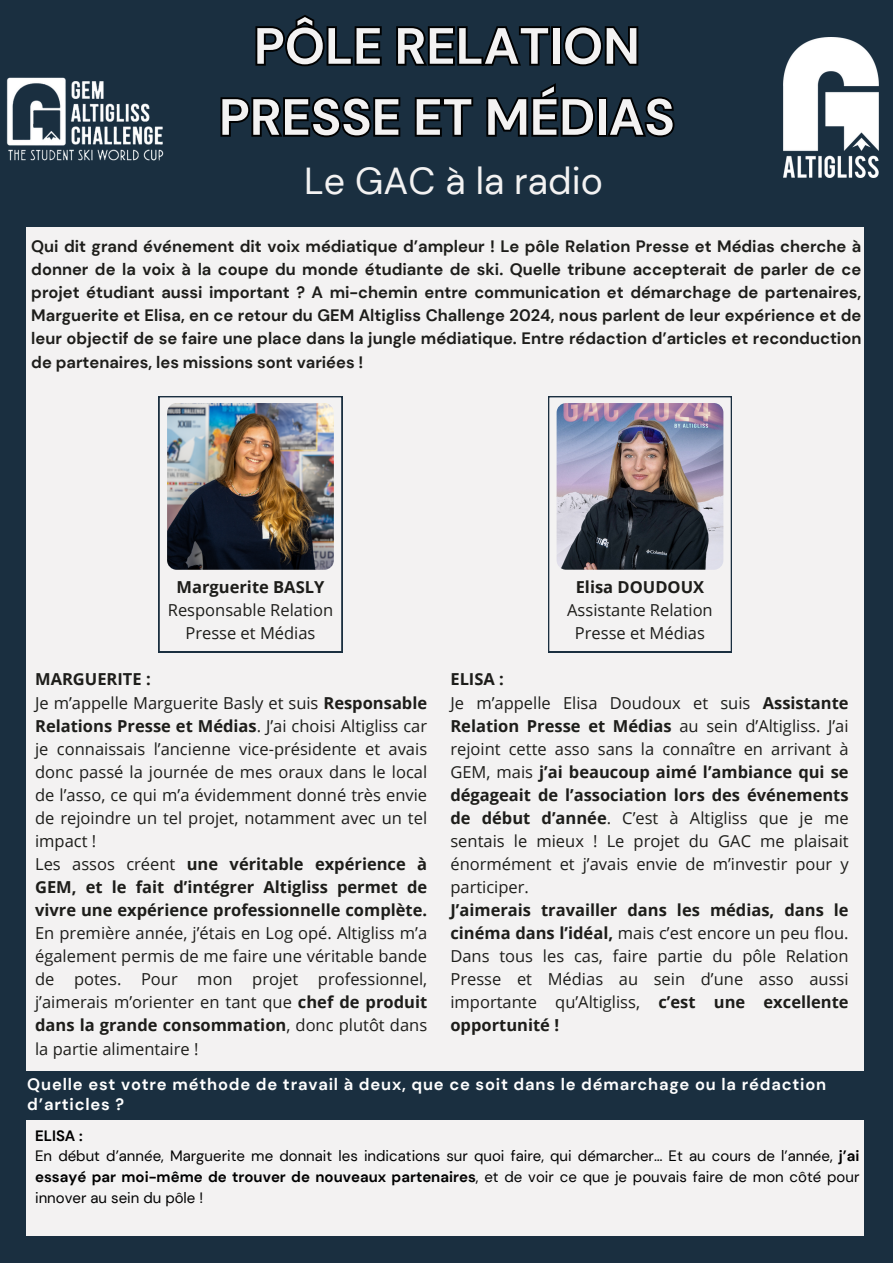
<style>
.page{position:relative;width:893px;height:1263px;background:#f3f2f2}
.page>*{position:absolute;margin:0;border:0;box-sizing:border-box;transform-origin:0 0}
.t1{font:700 50.85px/71px "DM Sans";color:#f3f2f2;text-align:center}
.t2{font:37.5px "DM Sans";color:#f3f2f2}
.t3{font:16.5px/23.1px "Open Sans";color:#1d1d1a;text-align:justify}
.t4{font:700 16.5px/23.1px "DM Sans";color:#1d1d1a;text-align:justify}
.t5{font:700 16.5px/19.6px "DM Sans";letter-spacing:.05em;color:#fff}
.t6{font:700 16.5px "Open Sans";color:#1d1d1a}
.t7{font:15px/20.9px "DM Sans";color:#000;text-align:justify}
.t8{font:700 15px "DM Sans";color:#000}
.s1{font-weight:700}
</style>
<div class="page">
<div style="left:0;top:1236px;width:893px;height:27px;background:#1a2f40"></div>
<div style="left:0;top:0;width:893px;height:226px;background:#1a2f40"></div>
<div style="left:0;top:0;width:25px;height:1263px;background:#1a2f40"></div>
<div style="left:863px;top:0;width:30px;height:1263px;background:#1a2f40"></div>
<img style="left:6px;top:77px;width:158px;height:84px">
<svg style="left:159px;top:396px;width:183px;height:256px"></svg>
<img style="left:167px;top:403px;width:167px;height:167px;border-radius:10px">
<svg style="left:548px;top:396px;width:183px;height:256px"></svg>
<img style="left:556px;top:403px;width:167px;height:167px;border-radius:10px">
<img style="left:783px;top:37px;width:95px;height:141px">
<svg style="left:255px;top:15px;width:384px;height:52px"></svg>
<svg style="left:220px;top:83px;width:455px;height:55px"></svg>
<div style="left:25px;top:1071px;width:838px;height:49px;background:#1a2f40"></div>
<p class="t1" style="left:219px;top:11px;width:457px">PÔLE RELATION<br>PRESSE ET MÉDIAS</p>
<p class="t2" style="left:304px;top:157px;width:300px">Le GAC à la radio</p>
<p class="t4" style="left:31px;top:235px;width:831px">Qui dit grand événement dit voix médiatique d’ampleur ! Le pôle Relation Presse et Médias cherche à donner de la voix à la coupe du monde étudiante de ski. Quelle tribune accepterait de parler de ce projet étudiant aussi important ? A mi-chemin entre communication et démarchage de partenaires, Marguerite et Elisa, en ce retour du GEM Altigliss Challenge 2024, nous parlent de leur expérience et de leur objectif de se faire une place dans la jungle médiatique. Entre rédaction d’articles et reconduction de partenaires, les missions sont variées !</p>
<p class="t6" style="left:177px;top:575px;width:149px">Marguerite BASLY</p>
<p class="t3" style="left:168px;top:598px;width:167px;text-align:center">Responsable Relation<br>Presse et Médias</p>
<h3 class="t6" style="left:35px;top:668px;width:117px">MARGUERITE :</h3>
<p class="t3" style="left:35px;top:690px;width:393px">Je m’appelle Marguerite Basly et suis <span class="s1">Responsable Relations Presse et Médias</span>. J’ai choisi Altigliss car je connaissais l’ancienne vice-présidente et avais donc passé la journée de mes oraux dans le local de l’asso, ce qui m’a évidemment donné très envie de rejoindre un tel projet, notamment avec un tel impact !</p>
<p class="t3" style="left:35px;top:852px;width:393px">Les assos créent <span class="s1">une véritable expérience à GEM, et le fait d’intégrer Altigliss permet de vivre une expérience professionnelle complète.<br></span>En première année, j’étais en Log opé. Altigliss m’a également permis de me faire une véritable bande de potes. Pour mon projet professionnel, j’aimerais m’orienter en tant que <span class="s1">chef de produit dans la grande consommation</span>, donc plutôt dans la partie alimentaire !</p>
<p class="t6" style="left:576px;top:575px;width:130px">Elisa DOUDOUX</p>
<p class="t3" style="left:567px;top:598px;width:147px;text-align:center">Assistante Relation<br>Presse et Médias</p>
<p class="t6" style="left:450px;top:668px;width:55px">ELISA :</p>
<p class="t3" style="left:450px;top:690px;width:400px">Je m’appelle Elisa Doudoux et suis <span class="s1">Assistante Relation Presse et Médias</span> au sein d’Altigliss. J’ai rejoint cette asso sans la connaître en arrivant à GEM, mais <span class="s1">j’ai beaucoup aimé l’ambiance qui se dégageait de l’association lors des événements de début d’année</span>. C’est à Altigliss que je me sentais le mieux ! Le projet du GAC me plaisait énormément et j’avais envie de m’investir pour y participer.</p>
<p class="t3" style="left:450px;top:898px;width:400px"><span class="s1">J’aimerais travailler dans les médias, dans le cinéma dans l’idéal,</span> mais c’est encore un peu flou.<br>Dans tous les cas, faire partie du pôle Relation Presse et Médias au sein d’une asso aussi importante qu’Altigliss, <span class="s1">c’est une excellente opportunité !</span></p>
<h3 class="t5" style="left:27px;top:1075px;width:800px">Quelle est votre méthode de travail à deux, que ce soit dans le démarchage ou la rédaction d’articles ?</h3>
<p class="t8" style="left:35px;top:1125px;width:49px">ELISA :</p>
<p class="t7" style="left:35px;top:1146px;width:826px">En début d’année, Marguerite me donnait les indications sur quoi faire, qui démarcher… Et au cours de l’année, <span class="s1">j’ai essayé par moi-même de trouver de nouveaux partenaires</span>, et de voir ce que je pouvais faire de mon côté pour innover au sein du pôle !</p>
</div>
